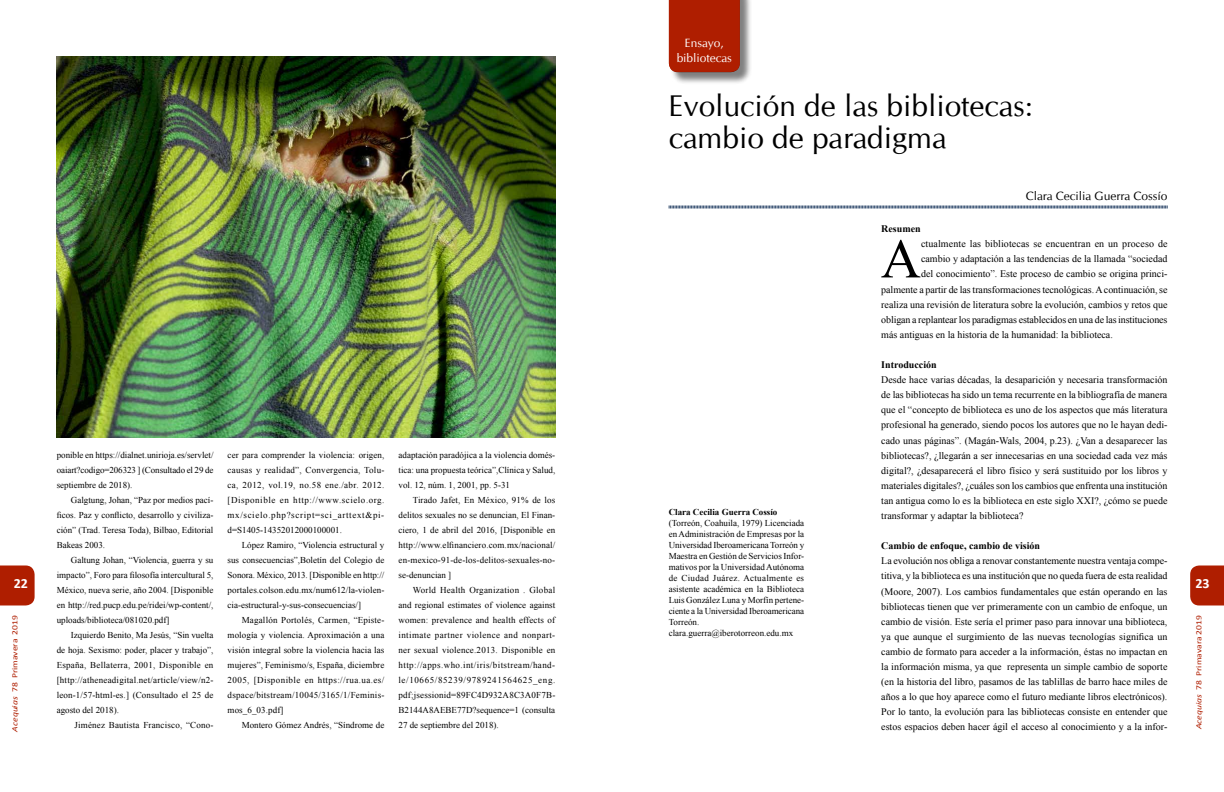
<style>
.page{position:relative;width:1224px;height:792px;background:#fff}
.page>*{position:absolute;margin:0;border:0;box-sizing:border-box;transform-origin:0 0}
.t1{font:55.6px "Times New Roman";color:#000}
.t2{font:30px/32px "CG Omega";color:#000}
.t3{font:700 14px "Calibri";color:#fff}
.t4{font:12px "CG Omega";color:#000}
.t5{font:12px/14.4px "CG Omega";color:#fff;text-align:center}
.t6{font:10px/15.1px "Times New Roman";color:#000;text-align:justify}
.t7{font:700 10px "Times New Roman";color:#000}
.t8{font:9px/15px "Times New Roman";color:#000;text-align:justify}
.t9{font:9px "Times New Roman";letter-spacing:.02em;color:#000}
.t10{font:700 9px "Times New Roman";color:#000}
.t11{font:8px "Calibri";color:#af1e00;scale:1.2 1}
.s1{font-style:italic}
</style>
<div class="page">
<svg style="left:1190px;top:566px;width:34px;height:39px"></svg>
<svg style="left:0;top:566px;width:35px;height:39px"></svg>
<svg style="left:669px;top:205px;width:499px;height:4px"></svg>
<div style="left:670px;top:0;width:83px;height:84px;background:#000;opacity:.5"></div>
<div style="left:669px;top:0;width:71px;height:72px;background:#af1e00"></div>
<img style="left:57px;top:57px;width:498px;height:380px">
<h3 class="t3" style="left:14px;top:574px;width:16px">22</h3>
<p class="t11" style="left:10px;top:732px;width:99px;rotate:-90deg"><span class="s1">Acequias</span> 78 Primavera 2019</p>
<p class="t8" style="left:57px;top:447px;width:158px">ponible en https://dialnet.unirioja.es/servlet/ oaiart?codigo=206323 ] (Consultado el 29 de septiembre de 2018).</p>
<p class="t8" style="left:57px;top:492px;width:158px;text-indent:14px">Galgtung, Johan, “Paz por medios pací&shy;ficos. Paz y conflicto, desarrollo y civiliza&shy;ción” (Trad. Teresa Toda), Bilbao, Editorial Bakeas 2003.</p>
<p class="t8" style="left:57px;top:552px;width:158px;text-indent:14px">Galtung Johan, “Violencia, guerra y su impacto”, Foro para filosofía intercultural 5, México, nueva serie, año 2004. [Disponible en http://red.pucp.edu.pe/ridei/wp-content/, uploads/biblioteca/081020.pdf]</p>
<p class="t8" style="left:57px;top:627px;width:158px;text-indent:14px">Izquierdo Benito, Ma Jesús, “Sin vuelta de hoja. Sexismo: poder, placer y trabajo”, España, Bellaterra, 2001, Disponible en [http://atheneadigital.net/article/view/n2- leon-1/57-html-es.] (Consultado el 25 de agosto del 2018).</p>
<p class="t9" style="left:74px;top:719px;width:141px">Jiménez Bautista Francisco, “Cono-</p>
<p class="t8" style="left:228px;top:447px;width:158px">cer para comprender la violencia: origen, causas y realidad”, Convergencia, Tolu&shy;ca, 2012, vol.19, no.58 ene./abr. 2012. [Disponible en http://www.scielo.org. mx/scielo.php?script=sci_arttext&amp;pi&shy;d=S1405-14352012000100001.</p>
<p class="t8" style="left:228px;top:537px;width:158px;text-indent:14px">López Ramiro, “Violencia estructural y sus consecuencias”,Boletín del Colegio de Sonora. México, 2013. [Disponible en http:// portales.colson.edu.mx/num612/la-violen&shy;cia-estructural-y-sus-consecuencias/]</p>
<p class="t8" style="left:228px;top:612px;width:158px;text-indent:14px">Magallón Portolés, Carmen, “Episte&shy;mología y violencia. Aproximación a una visión integral sobre la violencia hacia las mujeres”, Feminismo/s, España, diciembre 2005, [Disponible en https://rua.ua.es/ dspace/bitstream/10045/3165/1/Feminis&shy;mos_6_03.pdf]</p>
<p class="t8" style="left:242px;top:717px;width:144px">Montero Gómez Andrés, “Síndrome de</p>
<p class="t8" style="left:399px;top:447px;width:158px">adaptación paradójica a la violencia domés&shy;tica: una propuesta teórica”,Clínica y Salud, vol. 12, núm. 1, 2001, pp. 5-31</p>
<p class="t8" style="left:399px;top:492px;width:158px;text-indent:14px">Tirado Jafet, En México, 91% de los delitos sexuales no se denuncian, El Finan&shy;ciero, 1 de abril del 2016, [Disponible en http://www.elfinanciero.com.mx/nacional/ en-mexico-91-de-los-delitos-sexuales-no&shy;se-denuncian ]</p>
<p class="t8" style="left:399px;top:582px;width:158px;text-indent:14px">World Health Organization . Global and regional estimates of violence against women: prevalence and health effects of intimate partner violence and nonpart&shy;ner sexual violence.2013. Disponible en http://apps.who.int/iris/bitstream/hand&shy;le/10665/85239/9789241564625_eng. pdf;jsessionid=89FC4D932A8C3A0F7B-B2144A8AEBE77D?sequence=1 (consulta 27 de septiembre del 2018).</p>
<h3 class="t5" style="left:677px;top:36px;width:57px">Ensayo, bibliotecas</h3>
<h2 class="t2" style="left:669px;top:91px;width:366px">Evolución de las bibliotecas: cambio de paradigma</h2>
<p class="t10" style="left:669px;top:506px;width:110px">Clara Cecilia Guerra Cossío</p>
<p class="t8" style="left:669px;top:518px;width:137px;line-height:11px;text-align:left">(Torreón, Coahuila, 1979) Licenciada en Administración de Empresas por la Universidad Iberoamericana Torreón y Maestra en Gestión de Servicios Infor&shy;mativos por la Universidad Autónoma de Ciudad Juárez. Actualmente es asistente académica en la Biblioteca Luis González Luna y Morfín pertene&shy;ciente a la Universidad Iberoamericana Torreón. clara.guerra@iberotorreon.edu.mx</p>
<h3 class="t4" style="left:1026px;top:189px;width:143px">Clara Cecilia Guerra Cossío</h3>
<p class="t7" style="left:881px;top:222px;width:41px">Resumen</p>
<h1 class="t1" style="left:881px;top:221px;width:42px">A</h1>
<p class="t6" style="left:921px;top:236px;width:248px">ctualmente las bibliotecas se encuentran en un proceso de</p>
<p class="t6" style="left:921px;top:251px;width:248px">cambio y adaptación a las tendencias de la llamada “sociedad</p>
<p class="t6" style="left:921px;top:266px;width:248px">del conocimiento”. Este proceso de cambio se origina princi-</p>
<p class="t6" style="left:881px;top:281px;width:288px">palmente a partir de las transformaciones tecnológicas. A continuación, se</p>
<p class="t6" style="left:881px;top:297px;width:288px">realiza una revisión de literatura sobre la evolución, cambios y retos que</p>
<p class="t6" style="left:881px;top:312px;width:288px">obligan a replantear los paradigmas establecidos en una de las instituciones</p>
<p class="t6" style="left:881px;top:327px;width:233px">más antiguas en la historia de la humanidad: la biblioteca.</p>
<p class="t7" style="left:881px;top:358px;width:57px">Introducción</p>
<p class="t6" style="left:881px;top:372px;width:288px">Desde hace varias décadas, la desaparición y necesaria transformación de las bibliotecas ha sido un tema recurrente en la bibliografía de manera que el “concepto de biblioteca es uno de los aspectos que más literatura profesional ha generado, siendo pocos los autores que no le hayan dedi&shy;cado unas páginas”. (Magán-Wals, 2004, p.23). ¿Van a desaparecer las bibliotecas?, ¿llegarán a ser innecesarias en una sociedad cada vez más digital?, ¿desaparecerá el libro físico y será sustituido por los libros y materiales digitales?, ¿cuáles son los cambios que enfrenta una institución tan antigua como lo es la biblioteca en este siglo XXI?, ¿cómo se puede transformar y adaptar la biblioteca?</p>
<p class="t7" style="left:881px;top:539px;width:160px">Cambio de enfoque, cambio de visión</p>
<p class="t6" style="left:881px;top:553px;width:288px">La evolución nos obliga a renovar constantemente nuestra ventaja compe&shy;titiva, y la biblioteca es una institución que no queda fuera de esta realidad (Moore, 2007). Los cambios fundamentales que están operando en las bibliotecas tienen que ver primeramente con un cambio de enfoque, un cambio de visión. Este sería el primer paso para innovar una biblioteca, ya que aunque el surgimiento de las nuevas tecnologías significa un cambio de formato para acceder a la información, éstas no impactan en la información misma, ya que representa un simple cambio de soporte (en la historia del libro, pasamos de las tablillas de barro hace miles de años a lo que hoy aparece como el futuro mediante libros electrónicos).<br>Por lo tanto, la evolución para las bibliotecas consiste en entender que estos espacios deben hacer ágil el acceso al conocimiento y a la infor-</p>
<h3 class="t3" style="left:1195px;top:574px;width:16px">23</h3>
<p class="t11" style="left:1194px;top:729px;width:97px;rotate:-90deg"><span class="s1">Acequias</span> 78 Primavara 2019</p>
</div>
